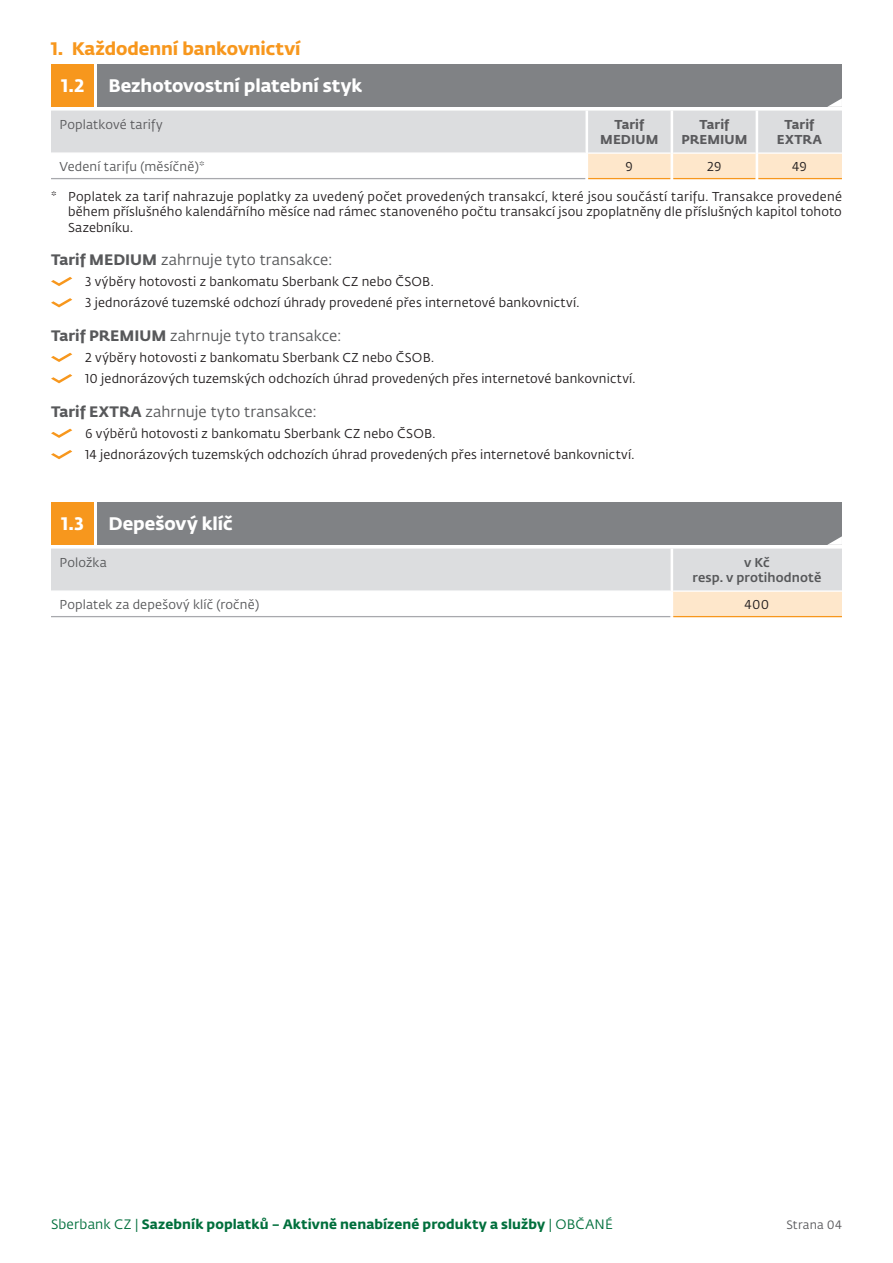
<style>
.page{position:relative;width:893px;height:1263px;background:#fff}
.page>*{position:absolute;margin:0;border:0;box-sizing:border-box;transform-origin:0 0}
.t1{font:18px "Fedra Sans Pro Bold LF";letter-spacing:-.005em;color:#fff}
.t2{font:18px "Fedra Sans Pro Bold LF";letter-spacing:-.005em;color:#f7971d}
.t3{font:15px "Fedra Sans Pro Book LF";letter-spacing:.005em;color:#57585a}
.t4{font:13.5px "Fedra Sans Pro Bold LF";letter-spacing:.01em;color:#006f3c}
.t5{font:12.75px/15.3px "Fedra Sans Pro Book LF";letter-spacing:.01em;color:#231f20;text-align:justify}
.t6{font:12.75px "Fedra Sans Pro Book LF";letter-spacing:.015em;color:#57585a}
.t7{font:12.75px "Fedra Sans Pro Bold LF";letter-spacing:.01em;color:#5a5a5d}
.t8{font:12.75px "Fedra Sans Pro Medium LF";letter-spacing:.01em;color:#57585a}
.t9{font:12.75px "Fedra Sans Pro Book LF";letter-spacing:.01em;color:#5a5a5d}
.t10{font:12px "Fedra Sans Pro Book LF";letter-spacing:.02em;color:#5a5a5d}
.s1{font-family:"Fedra Sans Pro Bold LF"}
.s2{font-family:"Fedra Sans Pro Book LF"}
</style>
<div class="page">
<div style="left:98px;top:64px;width:744px;height:42px;background:#808285"></div>
<div style="left:51px;top:64px;width:43px;height:42px;background:#f7971d"></div>
<svg style="left:51px;top:98px;width:791px;height:82px"></svg>
<svg style="left:51px;top:277px;width:21px;height:9px"></svg>
<svg style="left:51px;top:298px;width:21px;height:9px"></svg>
<svg style="left:51px;top:353px;width:21px;height:9px"></svg>
<svg style="left:51px;top:374px;width:21px;height:9px"></svg>
<svg style="left:51px;top:429px;width:21px;height:9px"></svg>
<svg style="left:51px;top:450px;width:21px;height:9px"></svg>
<div style="left:98px;top:502px;width:744px;height:42px;background:#808285"></div>
<div style="left:51px;top:502px;width:43px;height:42px;background:#f7971d"></div>
<svg style="left:51px;top:536px;width:791px;height:82px"></svg>
<p class="t2" style="left:51px;top:35px;width:251px">1. Každodenní bankovnictví</p>
<p class="t1" style="left:62px;top:71px;width:24px">1.2</p>
<p class="t1" style="left:108px;top:71px;width:255px">Bezhotovostní platební styk</p>
<p class="t9" style="left:60px;top:116px;width:105px">Poplatkové tarify</p>
<p class="t7" style="left:614px;top:114px;width:31px">Tarif</p>
<p class="t7" style="left:600px;top:130px;width:60px">MEDIUM</p>
<p class="t7" style="left:699px;top:114px;width:31px">Tarif</p>
<p class="t7" style="left:681px;top:130px;width:68px">PREMIUM</p>
<p class="t7" style="left:784px;top:114px;width:31px">Tarif</p>
<p class="t7" style="left:777px;top:130px;width:46px">EXTRA</p>
<p class="t6" style="left:60px;top:157px;width:147px">Vedení tarifu (měsíčně)*</p>
<p class="t5" style="left:626px;top:158px;width:9px">9</p>
<p class="t5" style="left:707px;top:158px;width:16px">29</p>
<p class="t5" style="left:792px;top:158px;width:16px">49</p>
<p class="t5" style="left:68px;top:188px;width:775px;text-indent:-17px">* Poplatek za tarif nahrazuje poplatky za uvedený počet provedených transakcí, které jsou součástí tarifu. Transakce provedené během příslušného kalendářního měsíce nad rámec stanoveného počtu transakcí jsou zpoplatněny dle příslušných kapitol tohoto Sazebníku.</p>
<p class="t3" style="left:51px;top:249px;width:283px"><span class="s1">Tarif MEDIUM</span> zahrnuje tyto transakce:</p>
<p class="t5" style="left:85px;top:274px;width:350px">3 výběry hotovosti z bankomatu Sberbank CZ nebo ČSOB.</p>
<p class="t5" style="left:85px;top:295px;width:496px">3 jednorázové tuzemské odchozí úhrady provedené přes internetové bankovnictví.</p>
<p class="t3" style="left:51px;top:325px;width:292px"><span class="s1">Tarif PREMIUM</span> zahrnuje tyto transakce:</p>
<p class="t5" style="left:85px;top:349px;width:351px">2 výběry hotovosti z bankomatu Sberbank CZ nebo ČSOB.</p>
<p class="t5" style="left:85px;top:371px;width:552px">10 jednorázových tuzemských odchozích úhrad provedených přes internetové bankovnictví.</p>
<p class="t3" style="left:51px;top:401px;width:267px"><span class="s1">Tarif EXTRA</span> zahrnuje tyto transakce:</p>
<p class="t5" style="left:85px;top:425px;width:352px">6 výběrů hotovosti z bankomatu Sberbank CZ nebo ČSOB.</p>
<p class="t5" style="left:85px;top:447px;width:551px">14 jednorázových tuzemských odchozích úhrad provedených přes internetové bankovnictví.</p>
<p class="t1" style="left:62px;top:509px;width:24px">1.3</p>
<p class="t1" style="left:108px;top:509px;width:126px">Depešový klíč</p>
<p class="t6" style="left:60px;top:554px;width:49px">Položka</p>
<p class="t8" style="left:744px;top:553px;width:27px">v Kč</p>
<p class="t8" style="left:692px;top:568px;width:130px">resp. v protihodnotě</p>
<p class="t6" style="left:60px;top:595px;width:201px">Poplatek za depešový klíč (ročně)</p>
<p class="t5" style="left:745px;top:596px;width:26px">400</p>
<p class="t4" style="left:51px;top:1213px;width:563px"><span class="s2">Sberbank CZ |</span> Sazebník poplatků – Aktivně nenabízené produkty a služby <span class="s2">| OBČANÉ</span></p>
<p class="t10" style="left:786px;top:1216px;width:57px">Strana 04</p>
</div>
